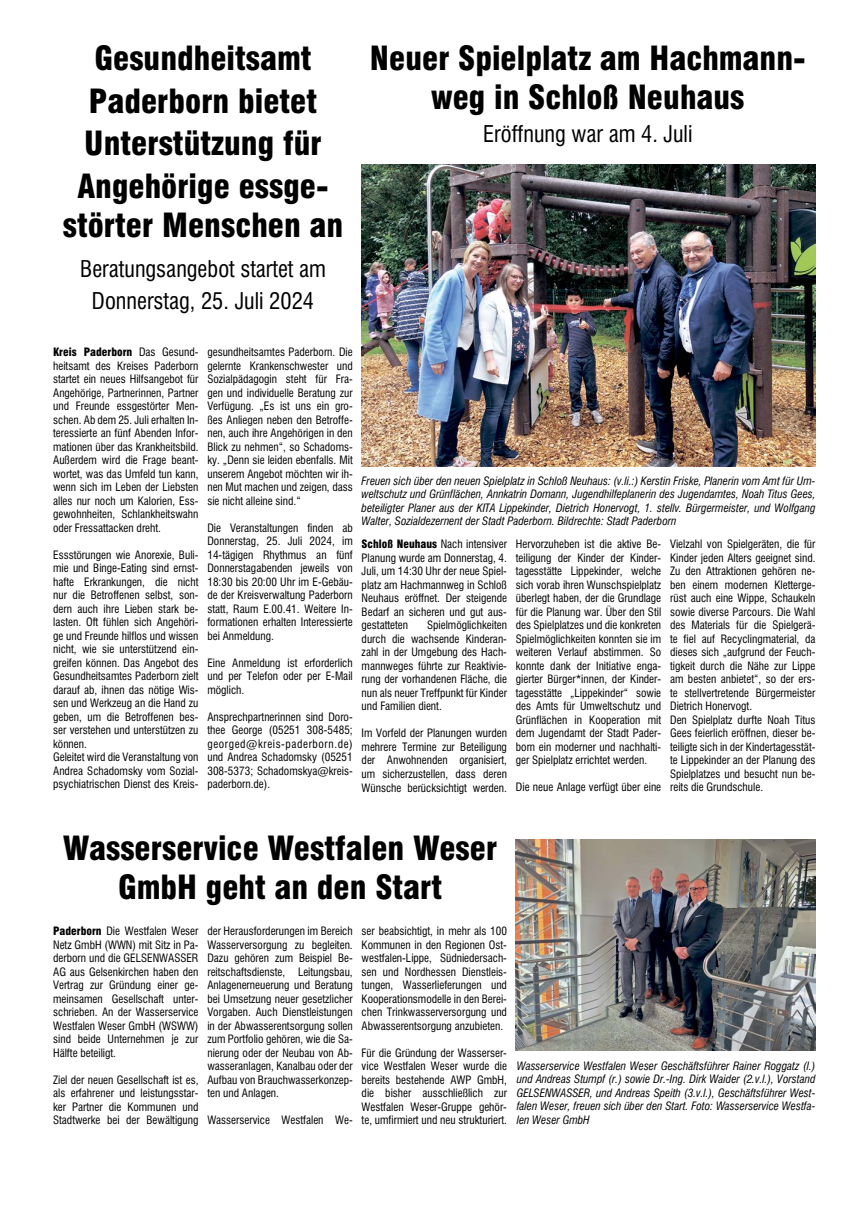
<style>
.page{position:relative;width:851px;height:1205px;background:#fff}
.page>*{position:absolute;margin:0;border:0;box-sizing:border-box;transform-origin:0 0}
.t1{font:900 condensed 32.5px/42.5px "Swiss 721 BT";color:#000;text-align:center}
.t2{font:22.5px/32.2px "Swis 721 BT Condensed 2";color:#000;text-align:center}
.t3{font:11.25px/13.5px "Swis 721 BT Condensed 2";color:#000;text-align:justify}
.t4{font:11.25px/13.5px "Swis 721 BT Condensed 3";color:#000;text-align:justify}
.t5{font:900 condensed 11.25px "Swiss 721 BT";color:#000}
.s1{font-family:"Swis 721 BT Condensed 2";font-weight:400;font-stretch:normal}
.s2{font-family:"Swiss 721 BT";font-weight:900;font-stretch:condensed}
</style>
<div class="page">
<img style="left:361px;top:164px;width:454px;height:303px">
<img style="left:516px;top:839px;width:299px;height:211px">
<h1 class="t1" style="left:77px;top:37px;width:253px">Gesundheitsamt<br>Paderborn bietet<br>Unterstützung für<br>Angehörige essge-</h1>
<h1 class="t1" style="left:63px;top:204px;width:282px">störter Menschen an</h1>
<h2 class="t2" style="left:80px;top:252px;width:247px">Beratungsangebot startet am<br>Donnerstag, 25. Juli 2024</h2>
<p class="t5" style="left:53px;top:345px;width:147px">Kreis Paderborn <span class="s1">Das Gesund-</span></p>
<p class="t3" style="left:53px;top:359px;width:147px">heitsamt des Kreises Paderborn startet ein neues Hilfsangebot für Angehörige, Partnerinnen, Partner und Freunde essgestörter Men&shy;schen. Ab dem 25. Juli erhalten In&shy;teressierte an fünf Abenden Infor&shy;mationen über das Krankheitsbild.<br>Außerdem wird die Frage beant&shy;wortet, was das Umfeld tun kann, wenn sich im Leben der Liebsten alles nur noch um Kalorien, Ess&shy;gewohnheiten, Schlankheitswahn oder Fressattacken dreht.</p>
<p class="t3" style="left:53px;top:548px;width:147px;text-align:left">Essstörungen wie Anorexie, Buli&shy;mie und Binge-Eating sind ernst&shy;hafte Erkrankungen, die nicht nur die Betroffenen selbst, son&shy;dern auch ihre Lieben stark be&shy;lasten. Oft fühlen sich Angehöri&shy;ge und Freunde hilflos und wissen nicht, wie sie unterstützend ein&shy;greifen können. Das Angebot des<br>Gesundheitsamtes Paderborn zielt darauf ab, ihnen das nötige Wis&shy;sen und Werkzeug an die Hand zu geben, um die Betroffenen bes&shy;ser verstehen und unterstützen zu können.<br>Geleitet wird die Veranstaltung von<br>Andrea Schadomsky vom Sozial&shy;psychiatrischen Dienst des Kreis-</p>
<p class="t3" style="left:207px;top:345px;width:147px">gesundheitsamtes Paderborn. Die gelernte Krankenschwester und Sozialpädagogin steht für Fra&shy;gen und individuelle Beratung zur Verfügung. „Es ist uns ein gro&shy;ßes Anliegen neben den Betroffe&shy;nen, auch ihre Angehörigen in den Blick zu nehmen“, so Schadoms&shy;ky. „Denn sie leiden ebenfalls. Mit unserem Angebot möchten wir ih&shy;nen Mut machen und zeigen, dass sie nicht alleine sind.“</p>
<p class="t3" style="left:207px;top:521px;width:147px">Die Veranstaltungen finden ab Donnerstag, 25. Juli 2024, im 14-tägigen Rhythmus an fünf Donnerstagabenden jeweils von 18:30 bis 20:00 Uhr im E-Gebäu&shy;de der Kreisverwaltung Paderborn statt, Raum E.00.41. Weitere In&shy;formationen erhalten Interessierte bei Anmeldung.</p>
<p class="t3" style="left:207px;top:656px;width:147px">Eine Anmeldung ist erforderlich und per Telefon oder per E-Mail möglich.</p>
<p class="t3" style="left:207px;top:710px;width:147px">Ansprechpartnerinnen sind Doro&shy;thee George (05251 308-5485; georged@kreis-paderborn.de) und Andrea Schadomsky (05251<br>308-5373; Schadomskya@kreis&shy;paderborn.de).</p>
<h1 class="t1" style="left:370px;top:39px;width:437px;line-height:39px">Neuer Spielplatz am Hachmann&shy;weg in Schloß Neuhaus</h1>
<h2 class="t2" style="left:483px;top:117px;width:211px">Eröffnung war am 4. Juli</h2>
<p class="t4" style="left:361px;top:474px;width:455px">Freuen sich über den neuen Spielplatz in Schloß Neuhaus: (v.li.:) Kerstin Friske, Planerin vom Amt für Um&shy;weltschutz und Grünflächen, Annkatrin Domann, Jugendhilfeplanerin des Jugendamtes, Noah Titus Gees, beteiligter Planer aus der KITA Lippekinder, Dietrich Honervogt, 1. stellv. Bürgermeister, und Wolfgang Walter, Sozialdezernent der Stadt Paderborn. Bildrechte: Stadt Paderborn</p>
<p class="t3" style="left:361px;top:537px;width:147px"><span class="s2">Schloß Neuhaus</span> Nach intensiver Planung wurde am Donnerstag, 4.<br>Juli, um 14:30 Uhr der neue Spiel&shy;platz am Hachmannweg in Schloß Neuhaus eröffnet. Der steigende Bedarf an sicheren und gut aus&shy;gestatteten</p>
<p class="t3" style="left:361px;top:618px;width:147px;text-indent:65px">Spielmöglichkeiten durch die wachsende Kinderan&shy;zahl in der Umgebung des Hach&shy;mannweges führte zur Reaktivie&shy;rung der vorhandenen Fläche, die nun als neuer Treffpunkt für Kinder und Familien dient.</p>
<p class="t3" style="left:361px;top:726px;width:147px">Im Vorfeld der Planungen wurden mehrere Termine zur Beteiligung der Anwohnenden organisiert, um sicherzustellen, dass deren Wünsche berücksichtigt werden.</p>
<p class="t3" style="left:516px;top:537px;width:147px">Hervorzuheben ist die aktive Be&shy;teiligung der Kinder der Kinder&shy;tagesstätte Lippekinder, welche sich vorab ihren Wunschspielplatz überlegt haben, der die Grundlage für die Planung war. Über den Stil des Spielplatzes und die konkreten Spielmöglichkeiten konnten sie im weiteren Verlauf abstimmen. So konnte dank der Initiative enga&shy;gierter Bürger*innen, der Kinder&shy;tagesstätte „Lippekinder“ sowie des Amts für Umweltschutz und Grünflächen in Kooperation mit dem Jugendamt der Stadt Pader&shy;born ein moderner und nachhalti&shy;ger Spielplatz errichtet werden.</p>
<p class="t3" style="left:516px;top:780px;width:147px">Die neue Anlage verfügt über eine</p>
<p class="t3" style="left:670px;top:537px;width:147px;text-align:left">Vielzahl von Spielgeräten, die für<br>Kinder jeden Alters geeignet sind.<br>Zu den Attraktionen gehören ne&shy;ben einem modernen Kletterge&shy;rüst auch eine Wippe, Schaukeln sowie diverse Parcours. Die Wahl des Materials für die Spielgerä&shy;te fiel auf Recyclingmaterial, da dieses sich „aufgrund der Feuch&shy;tigkeit durch die Nähe zur Lippe am besten anbietet“, so der ers&shy;te stellvertretende Bürgermeister<br>Dietrich Honervogt.<br>Den Spielplatz durfte Noah Titus<br>Gees feierlich eröffnen, dieser be&shy;teiligte sich in der Kindertagesstät&shy;te Lippekinder an der Planung des<br>Spielplatzes und besucht nun be&shy;reits die Grundschule.</p>
<h1 class="t1" style="left:63px;top:828px;width:436px;line-height:39px">Wasserservice Westfalen Weser<br>GmbH geht an den Start</h1>
<p class="t3" style="left:53px;top:924px;width:147px"><span class="s2">Paderborn</span> Die Westfalen Weser Netz GmbH (WWN) mit Sitz in Pa&shy;derborn und die GELSENWASSER AG aus Gelsenkirchen haben den Vertrag zur Gründung einer ge&shy;meinsamen Gesellschaft unter&shy;schrieben. An der Wasserservice Westfalen Weser GmbH (WSWW) sind beide Unternehmen je zur Hälfte beteiligt.</p>
<p class="t3" style="left:53px;top:1072px;width:147px">Ziel der neuen Gesellschaft ist es, als erfahrener und leistungsstar&shy;ker Partner die Kommunen und Stadtwerke bei der Bewältigung</p>
<p class="t3" style="left:361px;top:924px;width:147px">ser beabsichtigt, in mehr als 100<br>Kommunen in den Regionen Ost&shy;westfalen-Lippe, Südniedersach&shy;sen und Nordhessen Dienstleis&shy;tungen, Wasserlieferungen und Kooperationsmodelle in den Berei&shy;chen Trinkwasserversorgung und Abwasserentsorgung anzubieten.</p>
<p class="t3" style="left:361px;top:1046px;width:147px">Für die Gründung der Wasserser&shy;vice Westfalen Weser wurde die bereits bestehende AWP GmbH, die bisher ausschließlich zur Westfalen Weser-Gruppe gehör&shy;te, umfirmiert und neu strukturiert.</p>
<p class="t3" style="left:207px;top:924px;width:147px">der Herausforderungen im Bereich Wasserversorgung zu begleiten.<br>Dazu gehören zum Beispiel Be&shy;reitschaftsdienste, Leitungsbau, Anlagenerneuerung und Beratung bei Umsetzung neuer gesetzlicher Vorgaben. Auch Dienstleistungen in der Abwasserentsorgung sollen zum Portfolio gehören, wie die Sa&shy;nierung oder der Neubau von Ab&shy;wasseranlagen, Kanalbau oder der Aufbau von Brauchwasserkonzep&shy;ten und Anlagen.</p>
<p class="t3" style="left:207px;top:1113px;width:147px">Wasserservice Westfalen We-</p>
<p class="t4" style="left:516px;top:1059px;width:300px">Wasserservice Westfalen Weser Geschäftsführer Rainer Roggatz (l.) und Andreas Stumpf (r.) sowie Dr.-Ing. Dirk Waider (2.v.l.), Vorstand GELSENWASSER, und Andreas Speith (3.v.l.), Geschäftsführer West&shy;falen Weser, freuen sich über den Start. Foto: Wasserservice Westfa&shy;len Weser GmbH</p>
</div>
